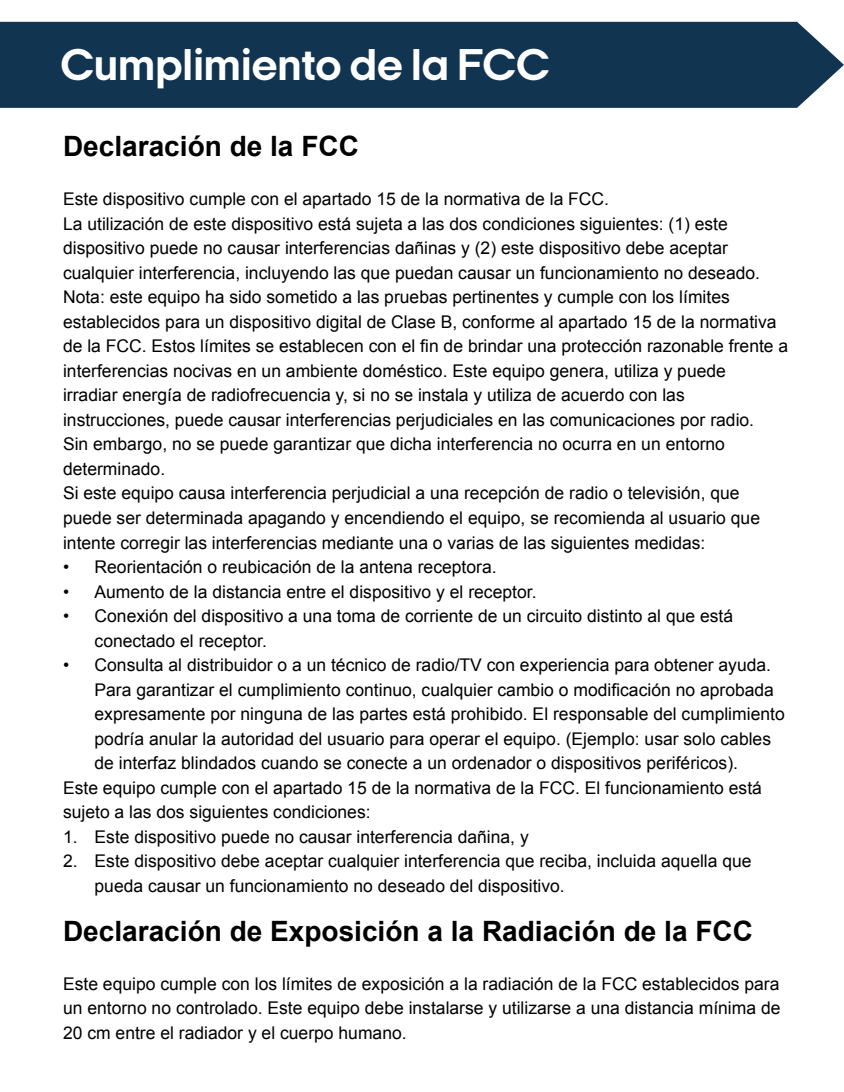
<style>
.page{position:relative;width:844px;height:1092px;background:#fff}
.page>*{position:absolute;margin:0;border:0;box-sizing:border-box;transform-origin:0 0}
.t1{font:700 45.5px "Italian Plate No 2 Expanded";color:#fff}
.t2{font:700 28px "Arial";color:#000}
.t3{font:17.5px/24.5px "Arial";color:#000}
</style>
<div class="page">
<div style="left:0;top:22px;width:843px;height:86px;background:#113451"></div>
<h1 class="t1" style="left:60px;top:40px;width:490px">Cumplimiento de la FCC</h1>
<h2 class="t2" style="left:63px;top:128px;width:297px">Declaración de la FCC</h2>
<p class="t3" style="left:63px;top:187px;width:726px">Este dispositivo cumple con el apartado 15 de la normativa de la FCC.<br>La utilización de este dispositivo está sujeta a las dos condiciones siguientes: (1) este dispositivo puede no causar interferencias dañinas y (2) este dispositivo debe aceptar cualquier interferencia, incluyendo las que puedan causar un funcionamiento no deseado.<br>Nota: este equipo ha sido sometido a las pruebas pertinentes y cumple con los límites establecidos para un dispositivo digital de Clase B, conforme al apartado 15 de la normativa de la FCC. Estos límites se establecen con el fin de brindar una protección razonable frente a interferencias nocivas en un ambiente doméstico. Este equipo genera, utiliza y puede<br>irradiar energía de radiofrecuencia y, si no se instala y utiliza de acuerdo con las instrucciones, puede causar interferencias perjudiciales en las comunicaciones por radio.<br>Sin embargo, no se puede garantizar que dicha interferencia no ocurra en un entorno determinado.<br>Si este equipo causa interferencia perjudicial a una recepción de radio o televisión, que puede ser determinada apagando y encendiendo el equipo, se recomienda al usuario que intente corregir las interferencias mediante una o varias de las siguientes medidas:</p>
<p class="t3" style="left:63px;top:554px;width:435px">• Reorientación o reubicación de la antena receptora.</p>
<p class="t3" style="left:63px;top:579px;width:475px">• Aumento de la distancia entre el dispositivo y el receptor.</p>
<p class="t3" style="left:94px;top:603px;width:640px;text-indent:-32px">• Conexión del dispositivo a una toma de corriente de un circuito distinto al que está conectado el receptor.</p>
<p class="t3" style="left:63px;top:652px;width:709px">• Consulta al distribuidor o a un técnico de radio/TV con experiencia para obtener ayuda.</p>
<p class="t3" style="left:94px;top:677px;width:680px">Para garantizar el cumplimiento continuo, cualquier cambio o modificación no aprobada</p>
<p class="t3" style="left:94px;top:701px;width:691px">expresamente por ninguna de las partes está prohibido. El responsable del cumplimiento</p>
<p class="t3" style="left:94px;top:726px;width:678px">podría anular la autoridad del usuario para operar el equipo. (Ejemplo: usar solo cables</p>
<p class="t3" style="left:94px;top:750px;width:644px">de interfaz blindados cuando se conecte a un ordenador o dispositivos periféricos).</p>
<p class="t3" style="left:63px;top:775px;width:700px">Este equipo cumple con el apartado 15 de la normativa de la FCC. El funcionamiento está</p>
<p class="t3" style="left:63px;top:799px;width:309px">sujeto a las dos siguientes condiciones:</p>
<p class="t3" style="left:63px;top:824px;width:467px">1. Este dispositivo puede no causar interferencia dañina, y</p>
<p class="t3" style="left:94px;top:848px;width:658px;text-indent:-32px">2. Este dispositivo debe aceptar cualquier interferencia que reciba, incluida aquella que pueda causar un funcionamiento no deseado del dispositivo.</p>
<h2 class="t2" style="left:63px;top:912px;width:691px">Declaración de Exposición a la Radiación de la FCC</h2>
<p class="t3" style="left:63px;top:971px;width:718px;text-align:justify">Este equipo cumple con los límites de exposición a la radiación de la FCC establecidos para un entorno no controlado. Este equipo debe instalarse y utilizarse a una distancia mínima de 20 cm entre el radiador y el cuerpo humano.</p>
</div>
